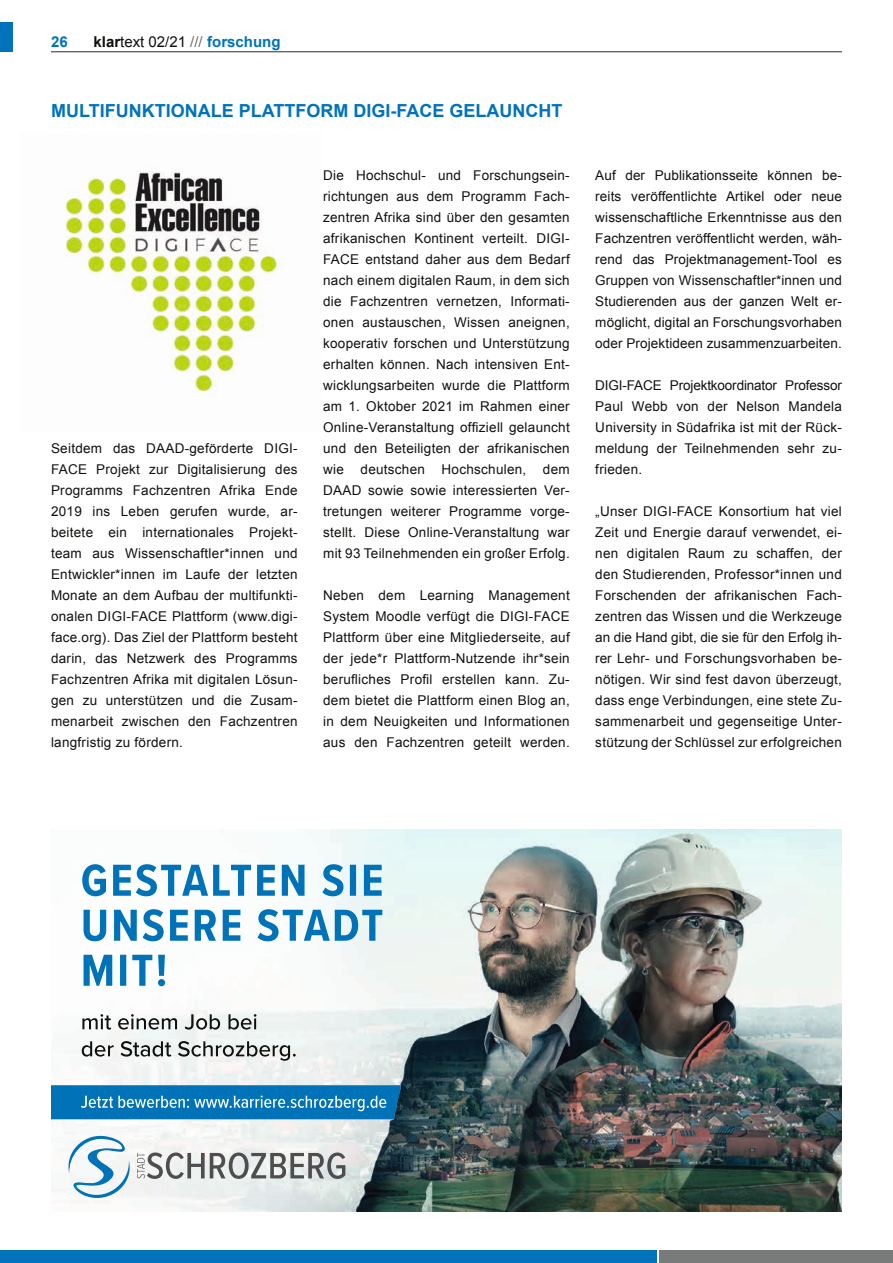
<style>
.page{position:relative;width:893px;height:1263px;background:#fff}
.page>*{position:absolute;margin:0;border:0;box-sizing:border-box;transform-origin:0 0}
.t1{font:700 18px "Arial";color:#0073ba}
.t2{font:15px "Arial";color:#11110f}
.t3{font:700 15px "Arial";color:#0073ba}
.t4{font:13.5px/21px "Arial";letter-spacing:.02em;color:#11110f;text-align:justify}
.s1{font-weight:700}
.s2{color:#676968}
.s3{font-weight:700;color:#0073ba}
</style>
<div class="page">
<hr style="left:51px;top:51px;width:791px;height:1px;background:#404140">
<div style="left:0;top:23px;width:13px;height:29px;background:#0073ba"></div>
<div style="left:0;top:1250px;width:657px;height:13px;background:#0073ba"></div>
<div style="left:660px;top:1250px;width:233px;height:13px;background:#797b7a"></div>
<img style="left:65px;top:171px;width:219px;height:224px">
<img style="left:51px;top:829px;width:791px;height:383px">
<svg style="left:65px;top:1134px;width:280px;height:67px"></svg>
<svg style="left:84px;top:955px;width:81px;height:31px"></svg>
<svg style="left:84px;top:909px;width:298px;height:32px"></svg>
<svg style="left:82px;top:864px;width:300px;height:32px"></svg>
<svg style="left:82px;top:1041px;width:214px;height:20px"></svg>
<svg style="left:82px;top:1014px;width:174px;height:15px"></svg>
<svg style="left:51px;top:1085px;width:350px;height:34px;background:#197fbd"></svg>
<p class="t3" style="left:51px;top:31px;width:18px">26</p>
<p class="t2" style="left:94px;top:32px;width:189px"><span class="s1">klar</span>text 02/21 <span class="s2">///</span> <span class="s3">forschung</span></p>
<h1 class="t1" style="left:51px;top:99px;width:513px">MULTIFUNKTIONALE PLATTFORM DIGI-FACE GELAUNCHT</h1>
<p class="t4" style="left:51px;top:438px;width:248px">Seitdem das DAAD-geförderte DIGI-FACE Projekt zur Digitalisierung des Programms Fachzentren Afrika Ende 2019 ins Leben gerufen wurde, ar&shy;beitete ein internationales Projekt&shy;team aus Wissenschaftler*innen und Entwickler*innen im Laufe der letzten Monate an dem Aufbau der multifunkti&shy;onalen DIGI-FACE Plattform (www.digi&shy;face.org). Das Ziel der Plattform besteht darin, das Netzwerk des Programms Fachzentren Afrika mit digitalen Lösun&shy;gen zu unterstützen und die Zusam&shy;menarbeit zwischen den Fachzentren langfristig zu fördern.</p>
<p class="t4" style="left:323px;top:165px;width:248px">Die Hochschul- und Forschungsein&shy;richtungen aus dem Programm Fach&shy;zentren Afrika sind über den gesamten afrikanischen Kontinent verteilt. DIGI-FACE entstand daher aus dem Bedarf nach einem digitalen Raum, in dem sich die Fachzentren vernetzen, Informati&shy;onen austauschen, Wissen aneignen, kooperativ forschen und Unterstützung erhalten können. Nach intensiven Ent&shy;wicklungsarbeiten wurde die Plattform am 1. Oktober 2021 im Rahmen einer Online-Veranstaltung offiziell gelauncht und den Beteiligten der afrikanischen wie deutschen Hochschulen, dem DAAD sowie sowie interessierten Ver&shy;tretungen weiterer Programme vorge&shy;stellt. Diese Online-Veranstaltung war mit 93 Teilnehmenden ein großer Erfolg.</p>
<p class="t4" style="left:323px;top:585px;width:248px">Neben dem Learning Management System Moodle verfügt die DIGI-FACE Plattform über eine Mitgliederseite, auf der jede*r Plattform-Nutzende ihr*sein berufliches Profil erstellen kann. Zu&shy;dem bietet die Plattform einen Blog an, in dem Neuigkeiten und Informationen aus den Fachzentren geteilt werden.</p>
<p class="t4" style="left:595px;top:165px;width:248px">Auf der Publikationsseite können be&shy;reits veröffentlichte Artikel oder neue wissenschaftliche Erkenntnisse aus den Fachzentren veröffentlicht werden, wäh&shy;rend das Projektmanagement-Tool es Gruppen von Wissenschaftler*innen und Studierenden aus der ganzen Welt er&shy;möglicht, digital an Forschungsvorhaben oder Projektideen zusammenzuarbeiten.</p>
<p class="t4" style="left:595px;top:375px;width:248px">DIGI-FACE Projektkoordinator Professor Paul Webb von der Nelson Mandela University in Südafrika ist mit der Rück&shy;meldung der Teilnehmenden sehr zu&shy;frieden.</p>
<p class="t4" style="left:595px;top:501px;width:248px">„Unser DIGI-FACE Konsortium hat viel Zeit und Energie darauf verwendet, ei&shy;nen digitalen Raum zu schaffen, der den Studierenden, Professor*innen und Forschenden der afrikanischen Fach&shy;zentren das Wissen und die Werkzeuge an die Hand gibt, die sie für den Erfolg ih&shy;rer Lehr- und Forschungsvorhaben be&shy;nötigen. Wir sind fest davon überzeugt, dass enge Verbindungen, eine stete Zu&shy;sammenarbeit und gegenseitige Unter&shy;stützung der Schlüssel zur erfolgreichen</p>
</div>
